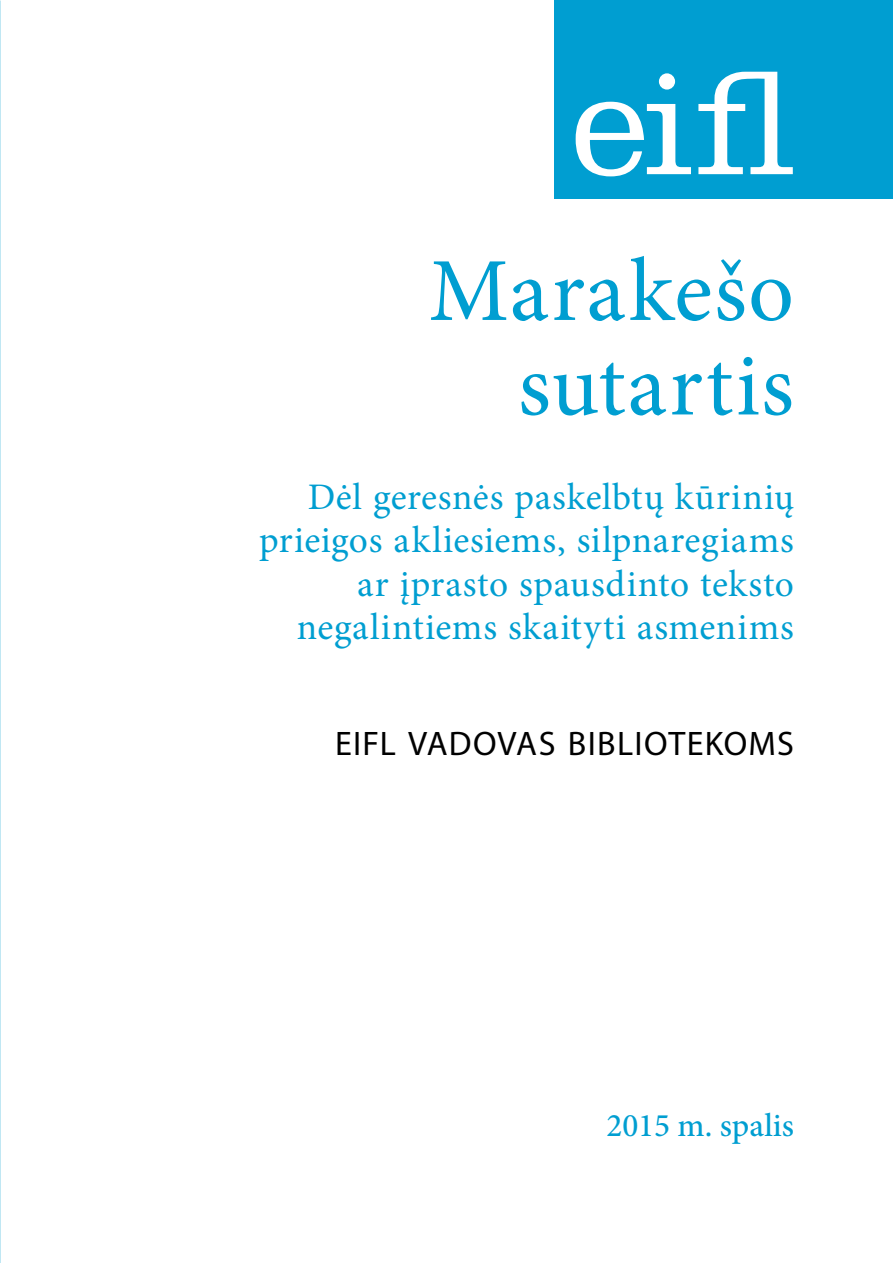
<style>
.page{position:relative;width:893px;height:1263px;background:#fff}
.page>*{position:absolute;margin:0;border:0;box-sizing:border-box;transform-origin:0 0}
.t1{font:90px/94.5px "Minion Pro";letter-spacing:.015em;color:#009ed1;text-align:right}
.t2{font:37.5px/43.5px "Minion Pro";letter-spacing:.015em;color:#009ed1;text-align:right}
.t3{font:34.2px "Myriad Pro";letter-spacing:.035em;color:#000}
.t4{font:500 33px "Minion Pro";color:#009ed1}
</style>
<div class="page">
<div style="left:554px;top:0;width:339px;height:198px;background:#009ed1"></div>
<svg style="left:575px;top:72px;width:218px;height:105px"></svg>
<h1 class="t1" style="left:429px;top:244px;width:367px">Marakešo sutartis</h1>
<p class="t2" style="left:259px;top:475px;width:536px">Dėl geresnės paskelbtų kūrinių prieigos akliesiems, silpnaregiams ar įprasto spausdinto teksto negalintiems skaityti asmenims</p>
<p class="t3" style="left:335px;top:722px;width:460px">EIFL VADOVAS BIBLIOTEKOMS</p>
<p class="t4" style="left:606px;top:1103px;width:189px">2015 m. spalis</p>
</div>
